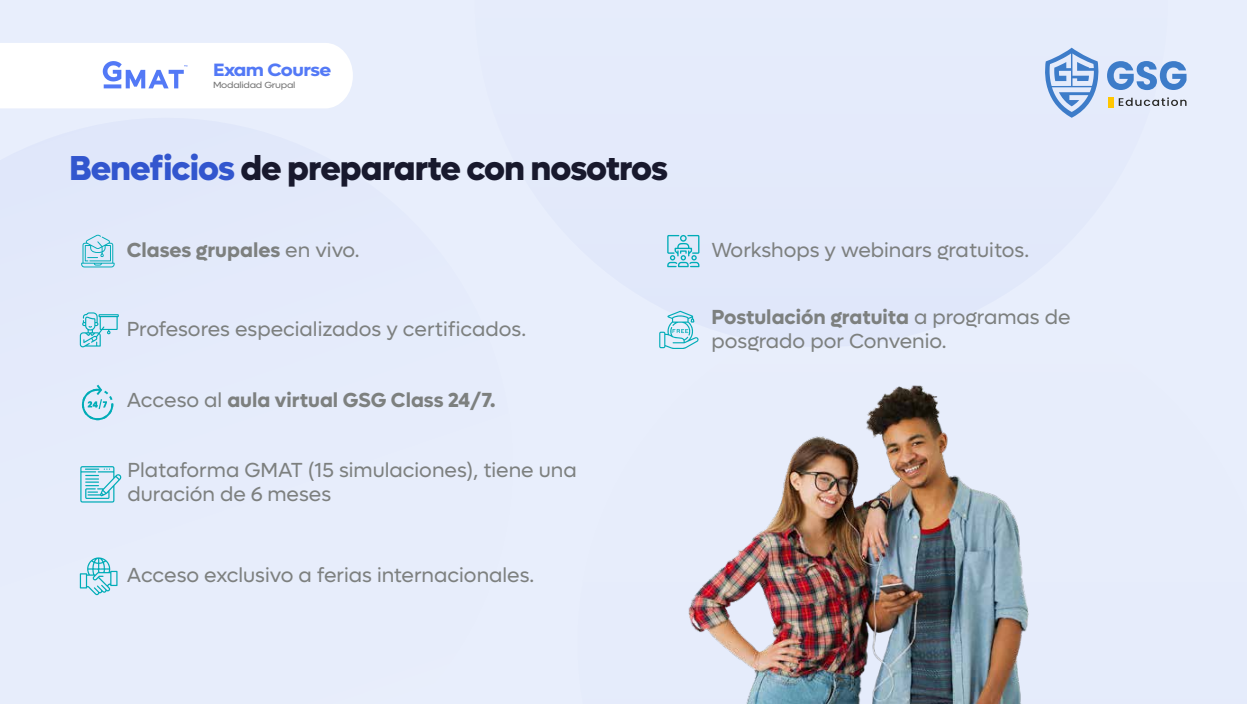
<style>
.page{position:relative;width:1247px;height:704px;background:#fff}
.page>*{position:absolute;margin:0;border:0;box-sizing:border-box;transform-origin:0 0}
.t1{font:800 34.75px "Lufga";letter-spacing:-.03em;color:#18192d}
.t2{font:20.38px/24.5px "Lufga";color:#7d807f}
.t3{font:700 20.38px "Lufga";color:#7d807f}
.t4{font:700 17.88px "Lufga";letter-spacing:-.03em;color:#5379f6;scale:1.11 1}
.t5{font:8.88px "Lufga";letter-spacing:-.03em;color:#757575;scale:1.11 1}
.s1{color:#3256ce}
.s2{font-weight:400}
.s3{font-weight:700}
</style>
<div class="page">
<div style="left:0;top:0;width:1247px;height:703px;background:#e8eefc"></div>
<img style="left:688px;top:385px;width:341px;height:318px">
<div style="left:1107px;top:97px;width:6px;height:10px;background:#ffc600"></div>
<svg style="left:1107px;top:61px;width:79px;height:29px"></svg>
<svg style="left:1119px;top:97px;width:67px;height:9px"></svg>
<svg style="left:1045px;top:48px;width:54px;height:70px"></svg>
<svg style="left:82px;top:384px;width:31px;height:36px"></svg>
<svg style="left:81px;top:234px;width:34px;height:33px"></svg>
<svg style="left:80px;top:312px;width:39px;height:35px"></svg>
<svg style="left:667px;top:235px;width:32px;height:32px"></svg>
<svg style="left:659px;top:310px;width:40px;height:39px"></svg>
<div style="left:0;top:43px;width:353px;height:65px;background:#fff"></div>
<svg style="left:80px;top:466px;width:42px;height:36px"></svg>
<svg style="left:80px;top:557px;width:38px;height:38px"></svg>
<p class="t4" style="left:213px;top:59px;width:108px">Exam Course</p>
<p class="t5" style="left:213px;top:80px;width:76px">Modalidad Grupal</p>
<h1 class="t1" style="left:69px;top:147px;width:600px"><span class="s1">Beneficios</span> de prepararte con nosotros</h1>
<p class="t3" style="left:127px;top:238px;width:235px">Clases grupales <span class="s2">en vivo.</span></p>
<p class="t2" style="left:127px;top:316px;width:401px">Profesores especializados y certificados.</p>
<p class="t3" style="left:127px;top:387px;width:370px"><span class="s2">Acceso al</span> aula virtual GSG Class 24/7.</p>
<p class="t2" style="left:128px;top:457px;width:451px">Plataforma GMAT (15 simulaciones), tiene una duración de 6 meses</p>
<p class="t2" style="left:127px;top:562px;width:409px">Acceso exclusivo a ferias internacionales.</p>
<p class="t2" style="left:711px;top:238px;width:319px">Workshops y webinars gratuitos.</p>
<p class="t2" style="left:711px;top:304px;width:361px"><span class="s3">Postulación gratuita</span> a programas de posgrado por Convenio.</p>
</div>
